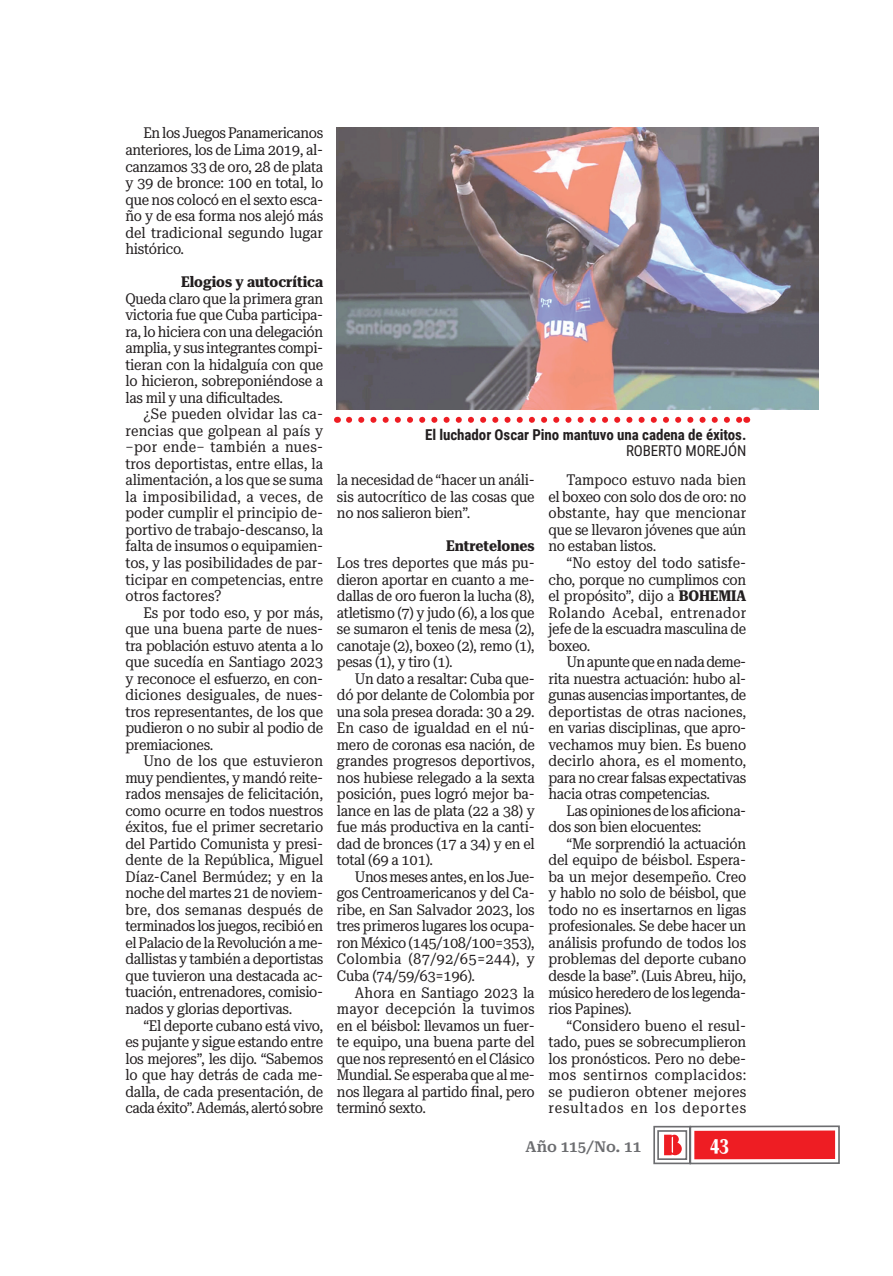
<style>
.page{position:relative;width:893px;height:1276px;background:#fff}
.page>*{position:absolute;margin:0;border:0;box-sizing:border-box;transform-origin:0 0}
.t1{font:700 ultra-condensed 21px "Roboto Serif 120 pt";color:#fff}
.t2{font:15px/16.5px "Roboto Serif 28 pt Condensed";letter-spacing:-.02em;color:#231f20;text-align:justify}
.t3{font:700 15px "Roboto Condensed";letter-spacing:-.005em;color:#231f20}
.t4{font:700 15px "Roboto Serif 28 pt Condensed";color:#231f20}
.t5{font:15px "Roboto Condensed";letter-spacing:-.005em;color:#231f20}
.t6{font:600 15px "Roboto Serif";color:#6c6d70}
.s1{font-weight:700}
</style>
<div class="page">
<svg style="left:653px;top:1125px;width:187px;height:40px"></svg>
<div style="left:694px;top:1130px;width:141px;height:29px;background:#ee1d23"></div>
<img style="left:337px;top:128px;width:482px;height:281px">
<svg style="left:349px;top:417px;width:391px;height:6px"></svg>
<p class="t2" style="left:125px;top:125px;width:199px;text-indent:18px">En los Juegos Panamericanos anteriores, los de Lima 2019, al&shy;canzamos 33 de oro, 28 de plata y 39 de bronce: 100 en total, lo que nos colocó en el sexto esca&shy;ño y de esa forma nos alejó más del tradicional segundo lugar histórico.</p>
<p class="t4" style="left:181px;top:273px;width:144px">Elogios y autocrítica</p>
<p class="t2" style="left:125px;top:290px;width:199px">Queda claro que la primera gran victoria fue que Cuba participa&shy;ra, lo hiciera con una delegación amplia, y sus integrantes compi&shy;tieran con la hidalguía con que lo hicieron, sobreponiéndose a las mil y una dificultades.</p>
<p class="t2" style="left:125px;top:406px;width:199px;text-indent:18px">¿Se pueden olvidar las ca&shy;rencias que golpean al país y –por ende– también a nues&shy;tros deportistas, entre ellas, la alimentación, a los que se suma la imposibilidad, a veces, de poder cumplir el principio de&shy;portivo de trabajo-descanso, la falta de insumos o equipamien&shy;tos, y las posibilidades de par&shy;ticipar en competencias, entre otros factores?</p>
<p class="t2" style="left:125px;top:604px;width:199px;text-indent:18px">Es por todo eso, y por más, que una buena parte de nues&shy;tra población estuvo atenta a lo que sucedía en Santiago 2023 y reconoce el esfuerzo, en con&shy;diciones desiguales, de nues&shy;tros representantes, de los que pudieron o no subir al podio de premiaciones.</p>
<p class="t2" style="left:125px;top:753px;width:199px;text-indent:18px">Uno de los que estuvieron muy pendientes, y mandó reite&shy;rados mensajes de felicitación, como ocurre en todos nuestros éxitos, fue el primer secretario del Partido Comunista y presi&shy;dente de la República, Miguel Díaz-Canel Bermúdez; y en la noche del martes 21 de noviem&shy;bre, dos semanas después de terminados los juegos, recibió en el Palacio de la Revolución a me&shy;dallistas y también a deportistas que tuvieron una destacada ac&shy;tuación, entrenadores, comisio&shy;nados y glorias deportivas.</p>
<p class="t2" style="left:125px;top:1017px;width:199px;text-indent:18px">“El deporte cubano está vivo, es pujante y sigue estando entre los mejores”, les dijo. “Sabemos lo que hay detrás de cada me&shy;dalla, de cada presentación, de cada éxito”. Además, alertó sobre</p>
<p class="t3" style="left:425px;top:426px;width:323px">El luchador Oscar Pino mantuvo una cadena de éxitos.</p>
<p class="t5" style="left:626px;top:442px;width:122px">ROBERTO MOREJÓN</p>
<p class="t2" style="left:337px;top:472px;width:199px">la necesidad de “hacer un análi&shy;sis autocrítico de las cosas que no nos salieron bien”.</p>
<p class="t4" style="left:446px;top:537px;width:90px">Entretelones</p>
<p class="t2" style="left:337px;top:554px;width:199px">Los tres deportes que más pu&shy;dieron aportar en cuanto a me&shy;dallas de oro fueron la lucha (8), atletismo (7) y judo (6), a los que se sumaron el tenis de mesa (2), canotaje (2), boxeo (2), remo (1), pesas (1), y tiro (1).</p>
<p class="t2" style="left:337px;top:670px;width:199px;text-indent:18px">Un dato a resaltar: Cuba que&shy;dó por delante de Colombia por una sola presea dorada: 30 a 29.<br>En caso de igualdad en el nú&shy;mero de coronas esa nación, de grandes progresos deportivos, nos hubiese relegado a la sexta posición, pues logró mejor ba&shy;lance en las de plata (22 a 38) y fue más productiva en la canti&shy;dad de bronces (17 a 34) y en el total (69 a 101).</p>
<p class="t2" style="left:337px;top:868px;width:199px;text-indent:18px">Unos meses antes, en los Jue&shy;gos Centroamericanos y del Ca&shy;ribe, en San Salvador 2023, los tres primeros lugares los ocupa&shy;ron México (145/108/100=353), Colombia (87/92/65=244), y Cuba (74/59/63=196).</p>
<p class="t2" style="left:337px;top:984px;width:199px;text-indent:18px">Ahora en Santiago 2023 la mayor decepción la tuvimos en el béisbol: llevamos un fuer&shy;te equipo, una buena parte del que nos representó en el Clásico Mundial. Se esperaba que al me&shy;nos llegara al partido final, pero terminó sexto.</p>
<p class="t2" style="left:548px;top:472px;width:199px;text-indent:18px">Tampoco estuvo nada bien el boxeo con solo dos de oro: no obstante, hay que mencionar que se llevaron jóvenes que aún no estaban listos.</p>
<p class="t2" style="left:548px;top:554px;width:199px;text-indent:18px">“No estoy del todo satisfe&shy;cho, porque no cumplimos con el propósito”, dijo a <span class="s1">BOHEMIA </span>Rolando Acebal, entrenador jefe de la escuadra masculina de boxeo.</p>
<p class="t2" style="left:548px;top:654px;width:199px;text-indent:18px">Un apunte que en nada deme&shy;rita nuestra actuación: hubo al&shy;gunas ausencias importantes, de deportistas de otras naciones, en varias disciplinas, que apro&shy;vechamos muy bien. Es bueno decirlo ahora, es el momento, para no crear falsas expectativas hacia otras competencias.</p>
<p class="t2" style="left:548px;top:802px;width:199px;text-indent:18px">Las opiniones de los aficiona&shy;dos son bien elocuentes:</p>
<p class="t2" style="left:548px;top:835px;width:199px;text-indent:18px">“Me sorprendió la actuación del equipo de béisbol. Espera&shy;ba un mejor desempeño. Creo y hablo no solo de béisbol, que todo no es insertarnos en ligas profesionales. Se debe hacer un análisis profundo de todos los problemas del deporte cubano desde la base”. (Luis Abreu, hijo, músico heredero de los legenda&shy;rios Papines).</p>
<p class="t2" style="left:548px;top:1017px;width:199px;text-indent:18px">“Considero bueno el resul&shy;tado, pues se sobrecumplieron los pronósticos. Pero no debe&shy;mos sentirnos complacidos: se pudieron obtener mejores resultados en los deportes</p>
<p class="t6" style="left:526px;top:1138px;width:117px">Año 115/No. 11</p>
<h1 class="t1" style="left:710px;top:1132px;width:20px">43</h1>
</div>
